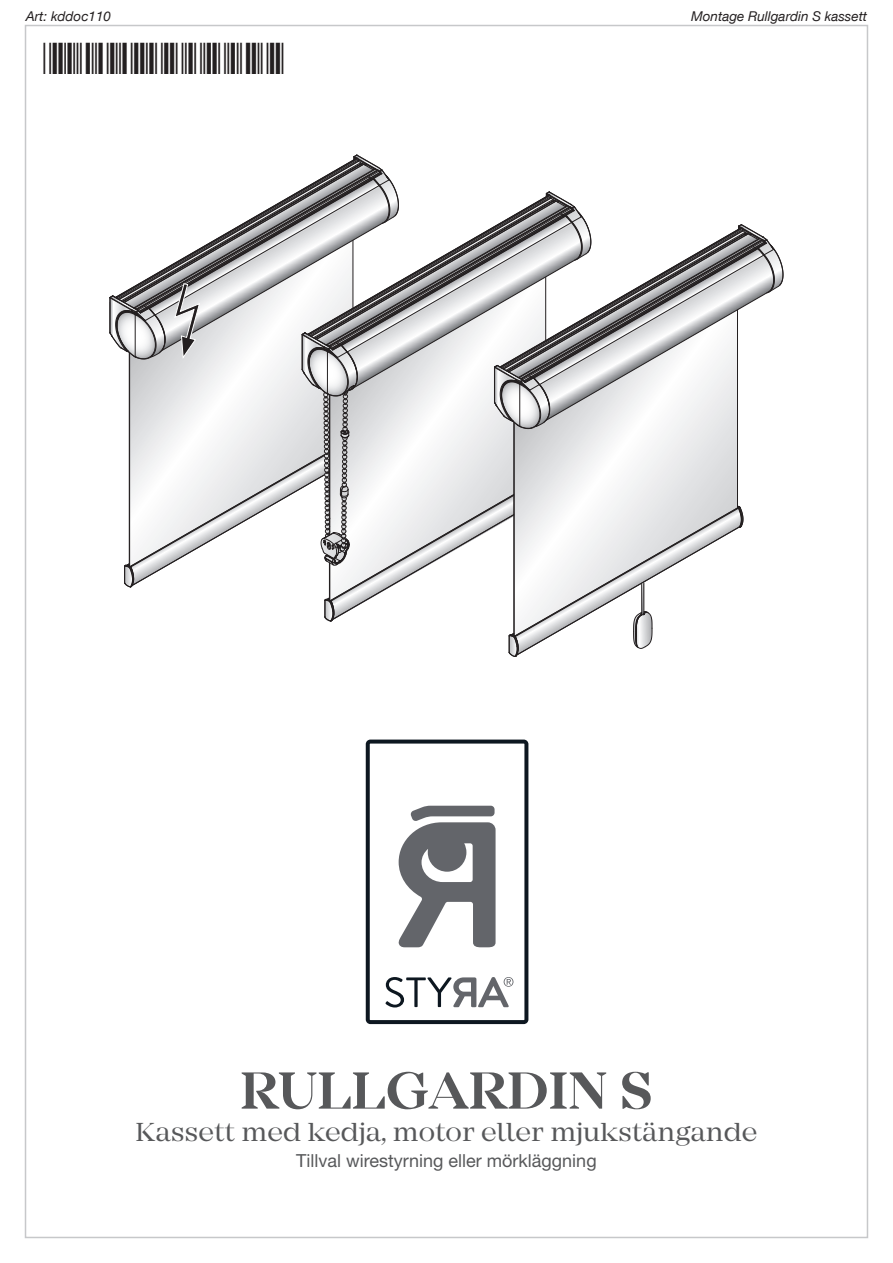
<style>
.page{position:relative;width:893px;height:1263px;background:#fff}
.page>*{position:absolute;margin:0;border:0;box-sizing:border-box;transform-origin:0 0}
.t1{font:600 54px "Mirador";color:#57585a}
.t2{font:27px "Mirador";color:#57585a}
.t3{font:18px "Helvetica Neue LT Std";color:#57585a}
.t4{font:italic 13.5px "Helvetica Neue LT Com";color:#231f20}
</style>
<div class="page">
<svg style="left:366px;top:739px;width:162px;height:285px"></svg>
<svg style="left:398px;top:806px;width:98px;height:141px"></svg>
<svg style="left:385px;top:977px;width:128px;height:30px"></svg>
<svg style="left:109px;top:154px;width:675px;height:503px"></svg>
<p class="t4" style="left:26px;top:7px;width:87px">Art: kddoc110</p>
<p class="t4" style="left:691px;top:7px;width:178px">Montage Rullgardin S kassett</p>
<p class="t1" style="left:240px;top:1059px;width:414px">RULLGARDIN S</p>
<p class="t2" style="left:136px;top:1116px;width:623px">Kassett med kedja, motor eller mjukstängande</p>
<p class="t3" style="left:296px;top:1150px;width:302px">Tillval wirestyrning eller mörkläggning</p>
</div>
